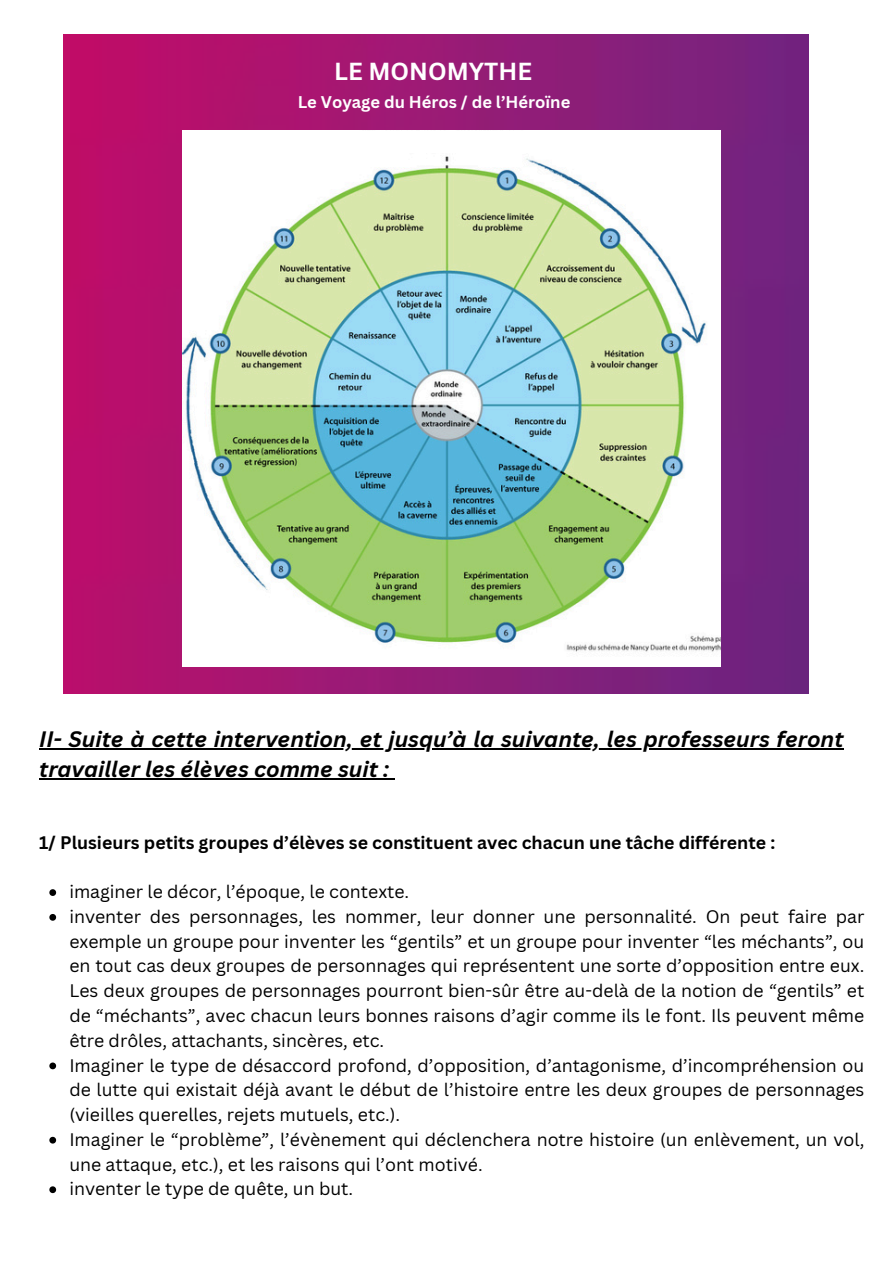
<style>
.page{position:relative;width:894px;height:1264px;background:#fff}
.page>*{position:absolute;margin:0;border:0;box-sizing:border-box;transform-origin:0 0}
.t1{font:700 24px "Canva Sans";color:#fff}
.t2{font:italic 700 21.75px/30.3px "Canva Sans";color:#000}
.t3{font:17.7px/24.8px "Canva Sans";color:#000;text-align:justify}
.t4{font:700 17.7px "Canva Sans";color:#000}
.t5{font:700 16.5px "Canva Sans";color:#fff}
</style>
<div class="page">
<img style="left:64px;top:35px;width:743px;height:658px">
<img style="left:182px;top:131px;width:538px;height:535px">
<div style="left:320px;top:131px;width:293px;height:21px;background:#fff"></div>
<svg style="left:49px;top:889px;width:7px;height:7px"></svg>
<svg style="left:49px;top:914px;width:7px;height:6px"></svg>
<svg style="left:49px;top:1062px;width:7px;height:7px"></svg>
<svg style="left:49px;top:1136px;width:7px;height:7px"></svg>
<svg style="left:49px;top:1186px;width:7px;height:7px"></svg>
<hr style="left:39px;top:748px;width:804px;height:1px;background:#000">
<hr style="left:39px;top:778px;width:350px;height:1px;background:#000">
<p class="t1" style="left:334px;top:54px;width:199px">LE MONOMYTHE</p>
<p class="t5" style="left:298px;top:90px;width:274px">Le Voyage du Héros / de l’Héroïne</p>
<p class="t2" style="left:39px;top:723px;width:805px">II- Suite à cette intervention, et jusqu’à la suivante, les professeurs feront travailler les élèves comme suit :</p>
<h3 class="t4" style="left:39px;top:829px;width:737px">1/ Plusieurs petits groupes d’élèves se constituent avec chacun une tâche différente :</h3>
<p class="t3" style="left:69px;top:879px;width:341px">imaginer le décor, l’époque, le contexte.</p>
<h2 class="t3" style="left:69px;top:903px;width:796px">inventer des personnages, les nommer, leur donner une personnalité. On peut faire par exemple un groupe pour inventer les “gentils” et un groupe pour inventer “les méchants”, ou en tout cas deux groupes de personnages qui représentent une sorte d’opposition entre eux.<br>Les deux groupes de personnages pourront bien-sûr être au-delà de la notion de “gentils” et de “méchants”, avec chacun leurs bonnes raisons d’agir comme ils le font. Ils peuvent même être drôles, attachants, sincères, etc.</h2>
<h3 class="t3" style="left:69px;top:1052px;width:796px">Imaginer le type de désaccord profond, d’opposition, d’antagonisme, d’incompréhension ou de lutte qui existait déjà avant le début de l’histoire entre les deux groupes de personnages (vieilles querelles, rejets mutuels, etc.).</h3>
<p class="t3" style="left:69px;top:1126px;width:796px">Imaginer le “problème”, l’évènement qui déclenchera notre histoire (un enlèvement, un vol, une attaque, etc.), et les raisons qui l’ont motivé.</p>
<p class="t3" style="left:69px;top:1176px;width:285px">inventer le type de quête, un but.</p>
</div>
